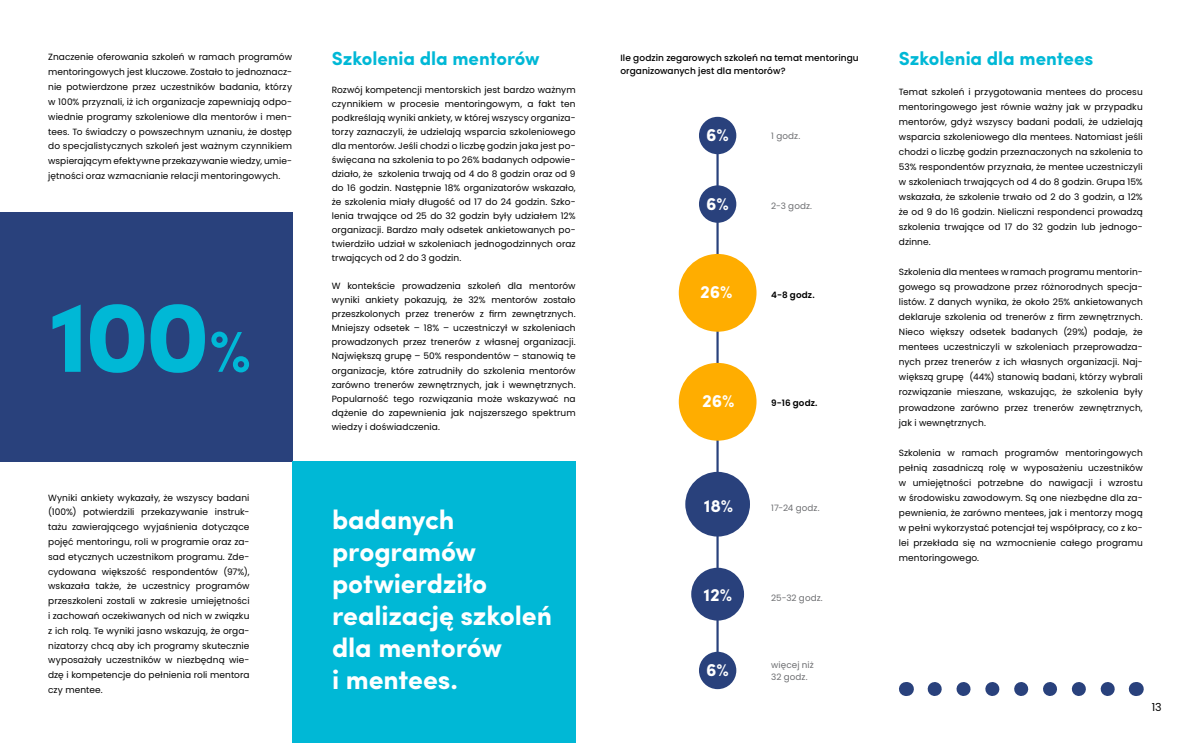
<style>
.page{position:relative;width:1191px;height:743px;background:#fff}
.page>*{position:absolute;margin:0;border:0;box-sizing:border-box;transform-origin:0 0}
.t1{font:700 101.2px "Sofia Pro";color:#00b8d6;scale:1.1 1}
.t2{font:700 27px/32px "Sofia Pro";letter-spacing:-.005em;color:#fff}
.t3{font:700 19px "Sofia Pro";letter-spacing:-.005em;color:#00b8d6}
.t4{font:700 17.9px "Sofia Pro";letter-spacing:-.01em;color:#fff}
.t5{font:11px "Poppins";color:#000}
.t6{font:9px/15px "Poppins";letter-spacing:.01em;color:#000;text-align:justify}
.t7{font:500 9px/13px "Poppins";letter-spacing:.005em;color:#000}
.t8{font:8.8px/12.1px "Poppins";letter-spacing:.01em;color:#6d6e71}
.t9{font:600 8.8px "Poppins";letter-spacing:.015em;color:#000}
.s1{font-size:60.8px}
</style>
<div class="page">
<div style="left:0;top:212px;width:292px;height:249px;background:#29417c"></div>
<div style="left:292px;top:461px;width:283px;height:282px;background:#00b8d6"></div>
<hr style="left:716px;top:150px;width:2px;height:506px;background:#29417c">
<div style="left:699px;top:117px;width:37px;height:37px;background:#29417c;border-radius:19px"></div>
<div style="left:699px;top:185px;width:37px;height:38px;background:#29417c;border-radius:19px"></div>
<div style="left:679px;top:254px;width:77px;height:78px;background:#ffad00;border-radius:39px"></div>
<div style="left:679px;top:363px;width:77px;height:77px;background:#ffad00;border-radius:39px"></div>
<div style="left:685px;top:472px;width:65px;height:64px;background:#29417c;border-radius:32px"></div>
<div style="left:691px;top:568px;width:53px;height:52px;background:#29417c;border-radius:26px"></div>
<div style="left:699px;top:652px;width:37px;height:37px;background:#29417c;border-radius:19px"></div>
<svg style="left:934px;top:682px;width:181px;height:14px"></svg>
<svg style="left:906px;top:682px;width:1px;height:14px"></svg>
<svg style="left:1135px;top:682px;width:1px;height:14px"></svg>
<p class="t6" style="left:48px;top:50px;width:245px">Znaczenie oferowania szkoleń w ramach programów mentoringowych jest kluczowe. Zostało to jednoznacz&shy;nie potwierdzone przez uczestników badania, którzy w 100% przyznali, iż ich organizacje zapewniają odpo&shy;wiednie programy szkoleniowe dla mentorów i men&shy;tees. To świadczy o powszechnym uznaniu, że dostęp do specjalistycznych szkoleń jest ważnym czynnikiem wspierającym efektywne przekazywanie wiedzy, umie&shy;jętności oraz wzmacnianie relacji mentoringowych.</p>
<h1 class="t1" style="left:48px;top:259px;width:186px">100<span class="s1">%</span></h1>
<p class="t6" style="left:48px;top:490px;width:203px">Wyniki ankiety wykazały, że wszyscy badani (100%) potwierdzili przekazywanie instruk&shy;tażu zawierającego wyjaśnienia dotyczące pojęć mentoringu, roli w programie oraz za&shy;sad etycznych uczestnikom programu. Zde&shy;cydowana większość respondentów (97%), wskazała także, że uczestnicy programów przeszkoleni zostali w zakresie umiejętności i zachowań oczekiwanych od nich w związku z ich rolą. Te wyniki jasno wskazują, że orga&shy;nizatorzy chcą aby ich programy skutecznie wyposażały uczestników w niezbędną wie&shy;dzę i kompetencje do pełnienia roli mentora czy mentee.</p>
<h3 class="t3" style="left:332px;top:44px;width:209px">Szkolenia dla mentorów</h3>
<p class="t6" style="left:332px;top:83px;width:245px;line-height:14px">Rozwój kompetencji mentorskich jest bardzo ważnym czynnikiem w procesie mentoringowym, a fakt ten podkreślają wyniki ankiety, w której wszyscy organiza&shy;torzy zaznaczyli, że udzielają wsparcia szkoleniowego dla mentorów. Jeśli chodzi o liczbę godzin jaka jest po&shy;święcana na szkolenia to po 26% badanych odpowie&shy;działo, że szkolenia trwają od 4 do 8 godzin oraz od 9 do 16 godzin. Następnie 18% organizatorów wskazało, że szkolenia miały długość od 17 do 24 godzin. Szko&shy;lenia trwające od 25 do 32 godzin były udziałem 12% organizacji. Bardzo mały odsetek ankietowanych po&shy;twierdziło udział w szkoleniach jednogodzinnych oraz trwających od 2 do 3 godzin.</p>
<p class="t6" style="left:332px;top:279px;width:245px;line-height:14px">W kontekście prowadzenia szkoleń dla mentorów wyniki ankiety pokazują, że 32% mentorów zostało przeszkolonych przez trenerów z firm zewnętrznych.<br>Mniejszy odsetek – 18% – uczestniczył w szkoleniach prowadzonych przez trenerów z własnej organizacji.<br>Największą grupę – 50% respondentów – stanowią te organizacje, które zatrudniły do szkolenia mentorów zarówno trenerów zewnętrznych, jak i wewnętrznych.<br>Popularność tego rozwiązania może wskazywać na dążenie do zapewnienia jak najszerszego spektrum wiedzy i doświadczenia.</p>
<h2 class="t2" style="left:332px;top:502px;width:221px">badanych programów potwierdziło realizację szkoleń dla mentorów<br>i mentees.</h2>
<p class="t7" style="left:620px;top:51px;width:240px">Ile godzin zegarowych szkoleń na temat mentoringu organizowanych jest dla mentorów?</p>
<h3 class="t4" style="left:706px;top:121px;width:24px">6%</h3>
<p class="t8" style="left:771px;top:130px;width:31px">1 godz.</p>
<h3 class="t4" style="left:706px;top:190px;width:24px">6%</h3>
<p class="t8" style="left:771px;top:200px;width:42px">2-3 godz.</p>
<h3 class="t4" style="left:700px;top:278px;width:34px">26%</h3>
<p class="t9" style="left:771px;top:290px;width:45px">4-8 godz.</p>
<h3 class="t4" style="left:702px;top:387px;width:34px">26%</h3>
<p class="t9" style="left:771px;top:398px;width:48px">9-16 godz.</p>
<h3 class="t4" style="left:704px;top:491px;width:31px">18%</h3>
<p class="t8" style="left:771px;top:501px;width:50px">17-24 godz.</p>
<h3 class="t4" style="left:703px;top:581px;width:30px">12%</h3>
<p class="t8" style="left:771px;top:591px;width:53px">25-32 godz.</p>
<h3 class="t4" style="left:706px;top:656px;width:24px">6%</h3>
<p class="t8" style="left:771px;top:659px;width:44px">więcej niż<br>32 godz.</p>
<h3 class="t3" style="left:899px;top:44px;width:196px">Szkolenia dla mentees</h3>
<p class="t6" style="left:899px;top:85px;width:245px">Temat szkoleń i przygotowania mentees do procesu mentoringowego jest równie ważny jak w przypadku mentorów, gdyż wszyscy badani podali, że udzielają wsparcia szkoleniowego dla mentees. Natomiast jeśli chodzi o liczbę godzin przeznaczonych na szkolenia to 53% respondentów przyznała, że mentee uczestniczyli w szkoleniach trwających od 4 do 8 godzin. Grupa 15% wskazała, że szkolenie trwało od 2 do 3 godzin, a 12% że od 9 do 16 godzin. Nieliczni respondenci prowadzą szkolenia trwające od 17 do 32 godzin lub jednogo&shy;dzinne.</p>
<p class="t6" style="left:899px;top:265px;width:245px">Szkolenia dla mentees w ramach programu mentorin&shy;gowego są prowadzone przez różnorodnych specja&shy;listów. Z danych wynika, że około 25% ankietowanych deklaruje szkolenia od trenerów z firm zewnętrznych.<br>Nieco większy odsetek badanych (29%) podaje, że mentees uczestniczyli w szkoleniach przeprowadza&shy;nych przez trenerów z ich własnych organizacji. Naj&shy;większą grupę (44%) stanowią badani, którzy wybrali rozwiązanie mieszane, wskazując, że szkolenia były prowadzone zarówno przez trenerów zewnętrznych, jak i wewnętrznych.</p>
<p class="t6" style="left:899px;top:445px;width:245px">Szkolenia w ramach programów mentoringowych pełnią zasadniczą rolę w wyposażeniu uczestników w umiejętności potrzebne do nawigacji i wzrostu w środowisku zawodowym. Są one niezbędne dla za&shy;pewnienia, że zarówno mentees, jak i mentorzy mogą w pełni wykorzystać potencjał tej współpracy, co z ko&shy;lei przekłada się na wzmocnienie całego programu mentoringowego.</p>
<p class="t5" style="left:1151px;top:701px;width:11px">13</p>
</div>
